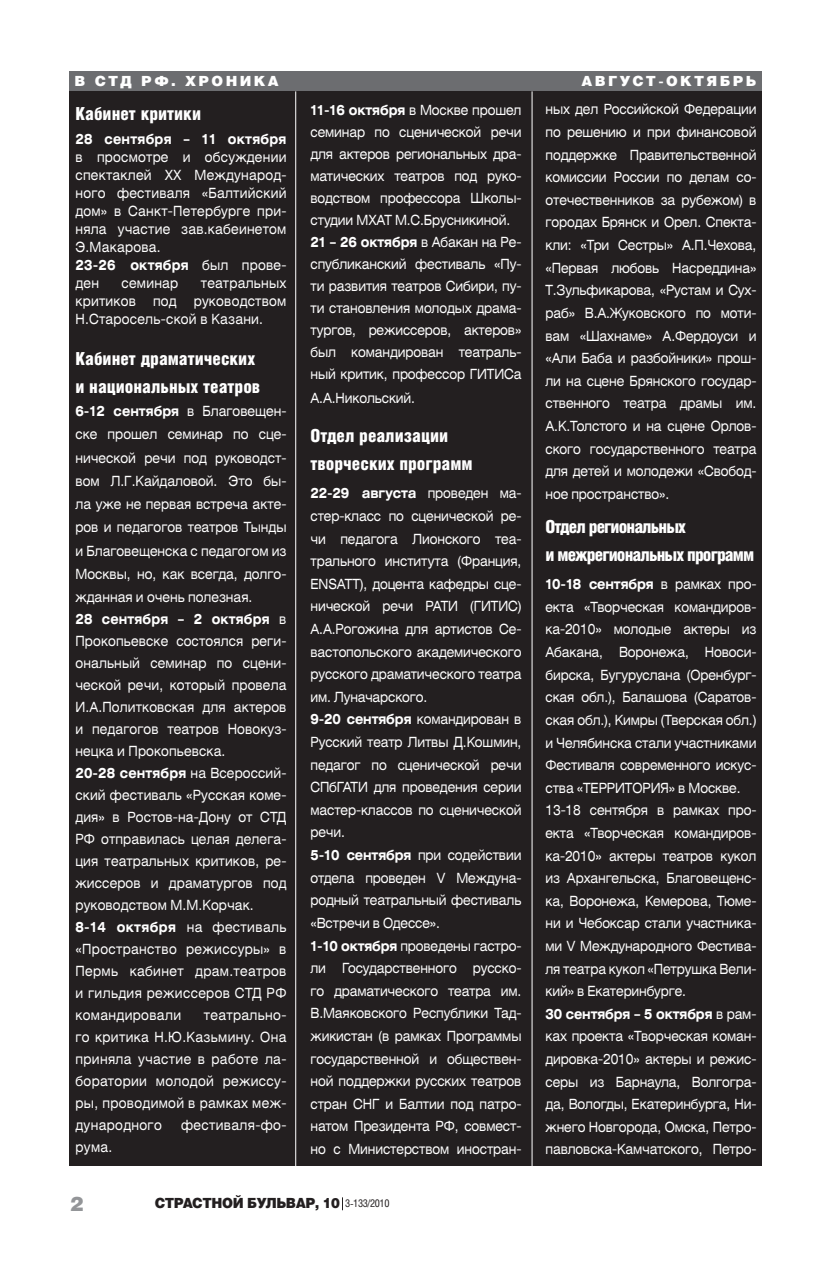
<style>
.page{position:relative;width:836px;height:1268px;background:#fff}
.page>*{position:absolute;margin:0;border:0;box-sizing:border-box;transform-origin:0 0}
.t1{font:900 20px "Helios";color:#939598}
.t2{font:900 18px/28px "Helios Cond";color:#fff}
.t3{font:900 18px/28px "Helios Cond";letter-spacing:-.05em;color:#fff}
.t4{font:14px/22.6px "Helios Ext";letter-spacing:-.01em;color:#fff;text-align:justify;scale:.82 1}
.t5{font:14px/22.4px "Helios Ext";letter-spacing:.01em;color:#fff;scale:.82 1}
.t6{font:14px/18px "Helios Ext";letter-spacing:.02em;color:#fff;scale:.82 1}
.t7{font:900 14px "Helios";letter-spacing:.17em;color:#fff}
.t8{font:900 14px "Helios";letter-spacing:-.03em;color:#231f20;scale:.94 1}
.t9{font:700 14px "Helios Ext";letter-spacing:.02em;color:#fff;scale:.82 1}
.t10{font:14px "Helios Ext";letter-spacing:.03em;color:#fff;scale:.82 1}
.s1{font-weight:700}
.s2{font-family:"Helios Cond";font-weight:400;font-size:10.6px}
</style>
<div class="page">
<svg style="left:342px;top:1197px;width:1px;height:12px"></svg>
<div style="left:70px;top:71px;width:691px;height:20px;background:#6c6d70"></div>
<div style="left:70px;top:91px;width:691px;height:1074px;background:#231f20"></div>
<hr style="left:295px;top:91px;width:1px;height:1074px;background:#fff">
<hr style="left:531px;top:91px;width:1px;height:1074px;background:#fff">
<p class="t7" style="left:95px;top:75px;width:81px">РОССИИ</p>
<p class="t7" style="left:74px;top:76px;width:206px">В СТД РФ. ХРОНИКА</p>
<p class="t7" style="left:581px;top:76px;width:176px">АВГУСТ-ОКТЯБРЬ</p>
<p class="t2" style="left:75px;top:101px;width:127px">Кабинет критики</p>
<p class="t9" style="left:75px;top:133px;width:259px">28 сентября – 11 октября</p>
<p class="t6" style="left:75px;top:149px;width:259px">в просмотре и обсуждении спектаклей ХХ Международ&shy;ного фестиваля «Балтийский дом» в Санкт-Петербурге при&shy;няла участие зав.кабеинетом<br>Э.Макарова.<br><span class="s1">23-26 октября</span> был прове&shy;ден</p>
<p class="t4" style="left:545px;top:99px;width:259px">ных дел Российской Федерации по решению и при финансовой поддержке Правительственной комиссии России по делам со&shy;отечественников за рубежом) в городах Брянск и Орел. Спекта&shy;кли: «Три Сестры» А.П.Чехова, «Первая любовь Насреддина» Т.Зульфикарова, «Рустам и Сух&shy;раб» В.А.Жуковского по моти&shy;вам «Шахнаме» А.Фердоуси и «Али Баба и разбойники» прош&shy;ли на сцене Брянского государ&shy;ственного театра драмы им.<br>А.К.Толстого и на сцене Орлов&shy;ского государственного театра для детей и молодежи «Свобод&shy;ное пространство».</p>
<p class="t3" style="left:545px;top:514px;width:210px">Отдел региональных<br>и межрегиональных программ</p>
<p class="t4" style="left:545px;top:574px;width:259px;text-align:left"><span class="s1">10-18 сентября</span> в рамках про&shy;екта «Творческая командиров&shy;ка-2010» молодые актеры из<br>Абакана, Воронежа, Новоси&shy;бирска, Бугуруслана (Оренбург&shy;ская обл.), Балашова (Саратов&shy;ская обл.), Кимры (Тверская обл.) и Челябинска стали участниками<br>Фестиваля современного искус&shy;ства «ТЕРРИТОРИЯ» в Москве.<br>13-18 сентября в рамках про&shy;екта «Творческая командиров&shy;ка-2010» актеры театров кукол из Архангельска, Благовещенс&shy;ка, Воронежа, Кемерова, Тюме&shy;ни и Чебоксар стали участника&shy;ми V Международного Фестива&shy;ля театра кукол «Петрушка Вели&shy;кий» в Екатеринбурге.<br><span class="s1">30 сентября – 5 октября</span> в рам&shy;ках проекта «Творческая коман&shy;дировка-2010» актеры и режис&shy;серы из Барнаула, Волгогра&shy;да, Вологды, Екатеринбурга, Ни&shy;жнего Новгорода, Омска, Петро&shy;павловска-Камчатского, Петро-</p>
<p class="t4" style="left:310px;top:100px;width:259px;line-height:22px;text-align:left"><span class="s1">11-16 октября</span> в Москве прошел семинар по сценической речи для актеров региональных дра&shy;матических театров под руко&shy;водством профессора Школы&shy;студии МХАТ М.С.Брусникиной.<br><span class="s1">21 – 26 октября</span> в Абакан на Ре&shy;спубликанский фестиваль «Пу&shy;ти развития театров Сибири, пу&shy;ти становления молодых драма&shy;тургов, режиссеров, актеров» был командирован театраль&shy;ный критик, профессор ГИТИСа</p>
<p class="t4" style="left:310px;top:387px;width:129px">А.А.Никольский.</p>
<p class="t2" style="left:310px;top:423px;width:164px">Отдел реализации творческих программ</p>
<p class="t4" style="left:310px;top:483px;width:259px;text-align:left"><span class="s1">22-29 августа</span> проведен ма&shy;стер-класс по сценической ре&shy;чи педагога Лионского теа&shy;трального института (Франция,<br>ENSATT), доцента кафедры сце&shy;нической речи РАТИ (ГИТИС)<br>А.А.Рогожина для артистов Се&shy;вастопольского академического русского драматического театра им. Луначарского.<br><span class="s1">9-20 сентября</span> командирован в<br>Русский театр Литвы Д.Кошмин, педагог по сценической речи<br>СПбГАТИ для проведения серии мастер-классов по сценической речи.<br><span class="s1">5-10 сентября</span> при содействии отдела проведен V Междуна&shy;родный театральный фестиваль «Встречи в Одессе».<br><span class="s1">1-10 октября</span> проведены гастро&shy;ли Государственного русско&shy;го драматического театра им.<br>В.Маяковского Республики Тад&shy;жикистан (в рамках Программы государственной и обществен&shy;ной поддержки русских театров стран СНГ и Балтии под патро&shy;натом Президента РФ, совмест&shy;но с Министерством иностран-</p>
<p class="t4" style="left:75px;top:275px;width:259px;line-height:18px;text-indent:125px">театральных критиков под руководством Н.Старосель-ской в Казани.</p>
<p class="t2" style="left:75px;top:346px;width:186px">Кабинет драматических и национальных театров</p>
<p class="t5" style="left:75px;top:401px;width:259px"><span class="s1">6-12 сентября</span> в Благовещен&shy;ске прошел семинар по сце&shy;нической речи под руководст&shy;вом Л.Г.Кайдаловой. Это бы&shy;ла уже не первая встреча акте&shy;ров и педагогов театров Тынды и Благовещенска с педагогом из<br>Москвы, но, как всегда, долго&shy;жданная и очень полезная.<br><span class="s1">28 сентября – 2 октября</span> в<br>Прокопьевске состоялся реги&shy;ональный семинар по сцени&shy;ческой речи, который провела<br>И.А.Политковская для актеров и педагогов театров Новокуз&shy;нецка и Прокопьевска.<br><span class="s1">20-28 сентября</span> на Всероссий&shy;ский фестиваль «Русская коме&shy;дия» в Ростов-на-Дону от СТД<br>РФ отправилась целая делега&shy;ция театральных критиков, ре&shy;жиссеров и драматургов под руководством М.М.Корчак.<br><span class="s1">8-14 октября</span> на фестиваль «Пространство режиссуры» в<br>Пермь кабинет драм.театров и гильдия режиссеров СТД РФ командировали</p>
<p class="t6" style="left:121px;top:275px;width:71px">семинар</p>
<p class="t4" style="left:75px;top:1005px;width:259px;line-height:22px;text-indent:128px">театрально&shy;го критика Н.Ю.Казьмину. Она приняла участие в работе ла&shy;боратории молодой режиссу&shy;ры, проводимой в рамках меж&shy;дународного</p>
<p class="t10" style="left:181px;top:1119px;width:130px">фестиваля-фо-</p>
<p class="t4" style="left:75px;top:1136px;width:47px">рума.</p>
<h1 class="t1" style="left:70px;top:1196px;width:15px">2</h1>
<p class="t8" style="left:155px;top:1198px;width:251px">СТРАСТНОЙ БУЛЬВАР, 10 <span class="s2">3-133/2010</span></p>
</div>
